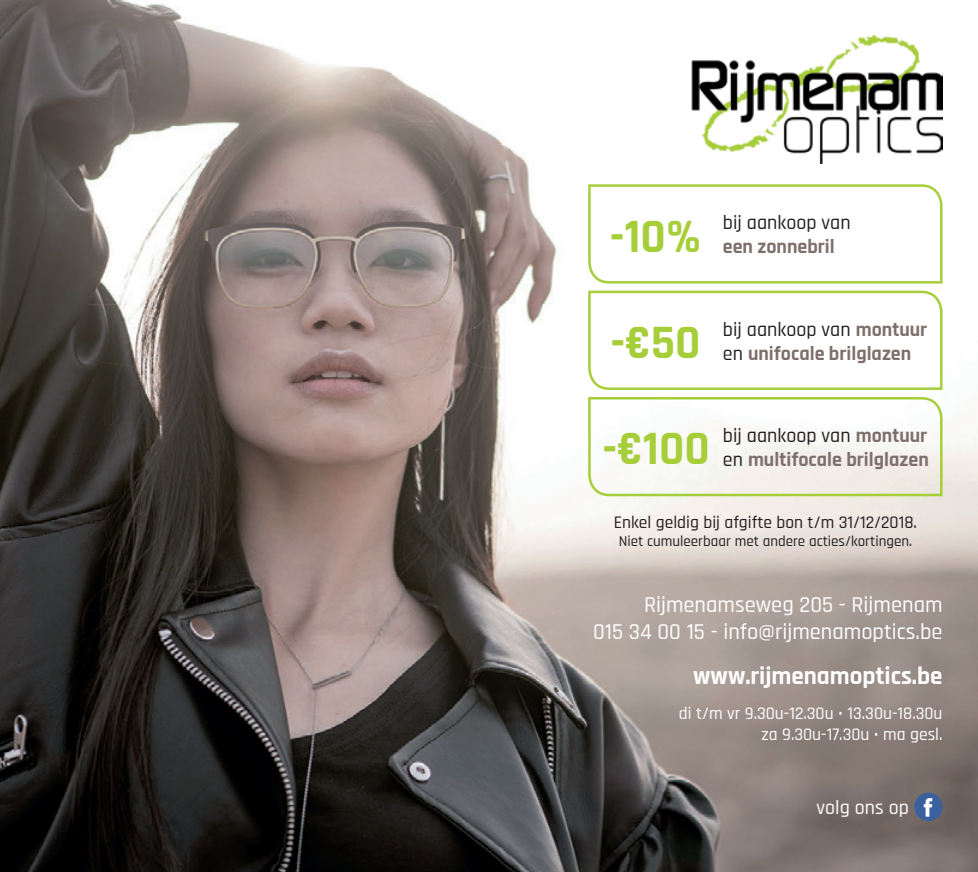
<style>
.page{position:relative;width:978px;height:872px;background:#fff}
.page>*{position:absolute;margin:0;border:0;box-sizing:border-box;transform-origin:0 0}
.t1{font:700 47.5px "Rajdhani";color:#a6ce39}
.t2{font:700 25px "Rajdhani";color:#fff}
.t3{font:500 22.5px/27px "Rajdhani";color:#fff;text-align:right}
.t4{font:700 20px/24px "Rajdhani";color:#7d6f6c}
.t5{font:500 20px "Rajdhani";color:#231f20}
.t6{font:500 20px "Rajdhani";color:#fff}
.t7{font:500 17.5px/21px "Rajdhani";color:#fff;text-align:right}
.t8{font:500 17.5px "Rajdhani";color:#231f20}
.t9{font:500 15px "Rajdhani";color:#231f20}
.s1{font-weight:500;color:#231f20}
</style>
<div class="page">
<img style="left:0;top:0;width:978px;height:872px">
<img style="left:691px;top:35px;width:252px;height:128px">
<div style="left:914px;top:792px;width:29px;height:29px;background:#3a619d;border-radius:50%"></div>
<svg style="left:924px;top:798px;width:8px;height:18px"></svg>
<svg style="left:587px;top:183px;width:357px;height:102px"></svg>
<svg style="left:587px;top:289px;width:357px;height:102px"></svg>
<svg style="left:587px;top:396px;width:357px;height:101px"></svg>
<h1 class="t1" style="left:610px;top:207px;width:93px">-10%</h1>
<p class="t5" style="left:723px;top:211px;width:129px">bij aankoop van</p>
<p class="t4" style="left:723px;top:236px;width:113px">een zonnebril</p>
<h1 class="t1" style="left:610px;top:314px;width:92px">-€50</h1>
<p class="t4" style="left:723px;top:318px;width:206px"><span class="s1">bij aankoop van</span> montuur <span class="s1">en</span> unifocale brilglazen</p>
<h1 class="t1" style="left:602px;top:420px;width:109px">-€100</h1>
<p class="t4" style="left:723px;top:424px;width:207px"><span class="s1">bij aankoop van</span> montuur <span class="s1">en</span> multifocale brilglazen</p>
<p class="t8" style="left:614px;top:512px;width:305px">Enkel geldig bij afgifte bon t/m 31/12/2018.</p>
<p class="t9" style="left:619px;top:532px;width:295px">Niet cumuleerbaar met andere acties/kortingen.</p>
<p class="t3" style="left:593px;top:592px;width:351px">Rijmenamseweg 205 - Rijmenam<br>015 34 00 15 - info@rijmenamoptics.be</p>
<p class="t2" style="left:693px;top:660px;width:251px">www.rijmenamoptics.be</p>
<p class="t7" style="left:679px;top:703px;width:265px">di t/m vr 9.30u-12.30u • 13.30u-18.30u za 9.30u-17.30u • ma gesl.</p>
<p class="t6" style="left:817px;top:795px;width:94px">volg ons op</p>
</div>
